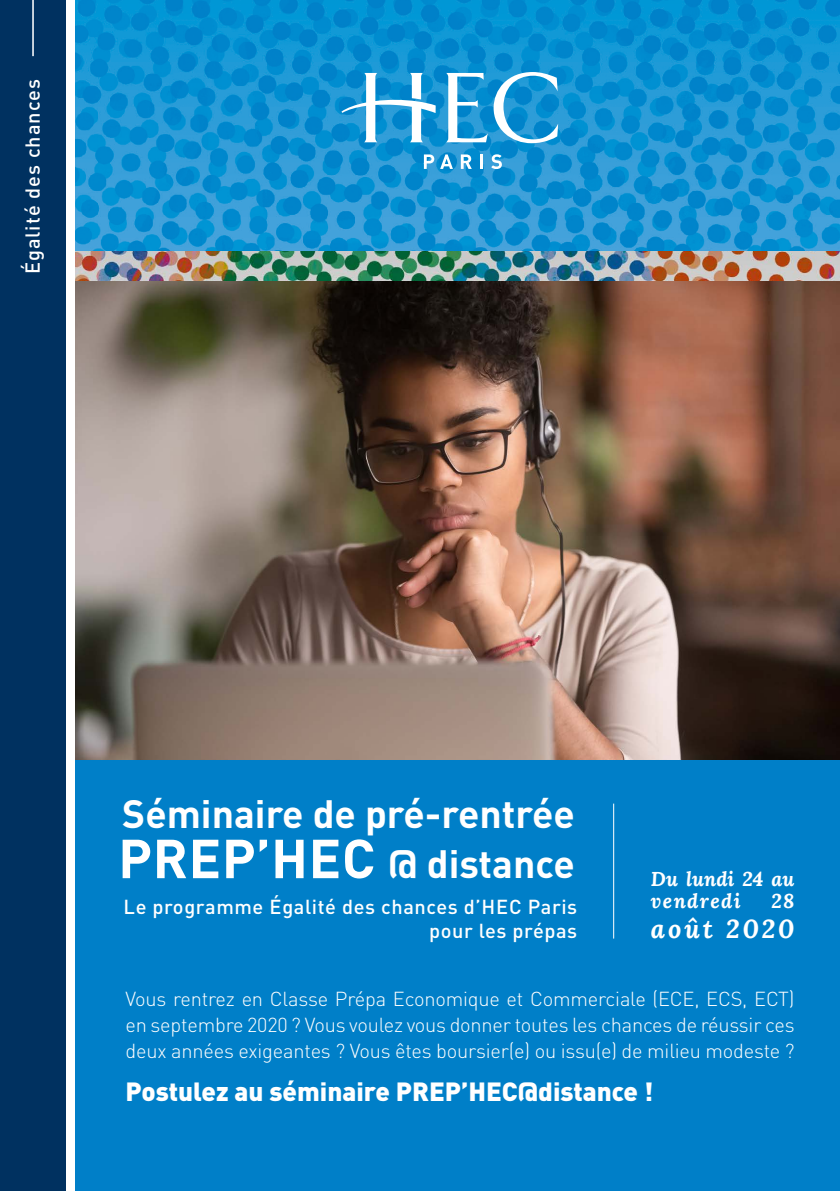
<style>
.page{position:relative;width:840px;height:1191px;background:#fff}
.page>*{position:absolute;margin:0;border:0;box-sizing:border-box;transform-origin:0 0}
.t1{font:700 39px/50px "DIN Pro";color:#fff}
.t2{font:900 26px "DIN Pro";color:#fff}
.t3{font:italic 700 26px "Lora";letter-spacing:.11em;color:#fff}
.t4{font:300 20px/26px "DIN Pro";letter-spacing:-.01em;color:#fff;text-align:justify}
.t5{font:500 20px/24px "DIN Pro";letter-spacing:.03em;color:#fff;text-align:right}
.t6{font:italic 700 20px/22px "Lora";letter-spacing:.035em;color:#fff}
.t7{font:500 20px "DIN Pro";letter-spacing:.05em;color:#fff}
.t8{font:italic 700 20px "Lora";letter-spacing:.065em;color:#fff}
.s1{font-size:54px}
</style>
<div class="page">
<div style="left:75px;top:636px;width:764px;height:555px;background:#007fc8"></div>
<div style="left:0;top:0;width:66px;height:1191px;background:#003160"></div>
<hr style="left:32px;top:0;width:2px;height:56px;background:#fff">
<img style="left:75px;top:0;width:764px;height:252px">
<svg style="left:423px;top:154px;width:11px;height:15px"></svg>
<svg style="left:440px;top:154px;width:12px;height:15px"></svg>
<svg style="left:460px;top:154px;width:11px;height:15px"></svg>
<hr style="left:480px;top:154px;width:3px;height:15px;background:#fff">
<svg style="left:491px;top:154px;width:10px;height:15px"></svg>
<svg style="left:446px;top:73px;width:41px;height:69px"></svg>
<svg style="left:493px;top:72px;width:65px;height:71px"></svg>
<svg style="left:341px;top:73px;width:94px;height:69px"></svg>
<img style="left:75px;top:280px;width:764px;height:480px">
<img style="left:75px;top:252px;width:764px;height:28px">
<hr style="left:612px;top:803px;width:1px;height:135px;background:#fff">
<p class="t7" style="left:19px;top:274px;width:197px;rotate:-90deg">Égalité des chances</p>
<p class="t1" style="left:118px;top:787px;width:458px">Séminaire de pré-rentrée<br><span class="s1">PREP’HEC</span> @ distance</p>
<p class="t5" style="left:124px;top:894px;width:455px">Le programme Égalité des chances d’HEC Paris pour les prépas</p>
<p class="t6" style="left:650px;top:867px;width:145px">Du lundi 24 au vendredi</p>
<p class="t8" style="left:771px;top:887px;width:25px">28</p>
<p class="t3" style="left:650px;top:911px;width:145px">août 2020</p>
<p class="t4" style="left:125px;top:985px;width:670px">Vous rentrez en Classe Prépa Economique et Commerciale (ECE, ECS, ECT) en septembre 2020 ? Vous voulez vous donner toutes les chances de réussir ces deux années exigeantes ? Vous êtes boursier(e) ou issu(e) de milieu modeste ?</p>
<p class="t2" style="left:125px;top:1073px;width:529px">Postulez au séminaire PREP’HEC@distance !</p>
</div>
